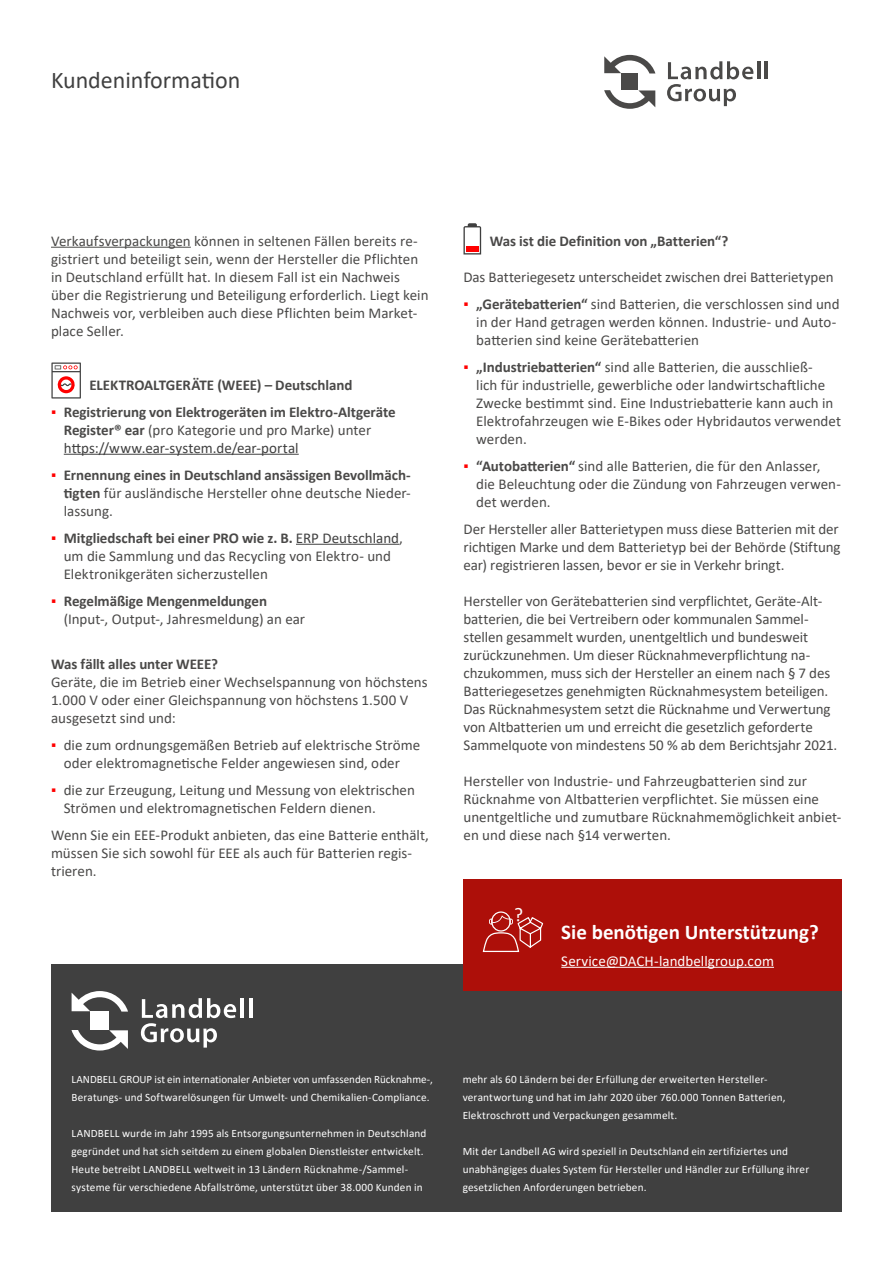
<style>
.page{position:relative;width:893px;height:1263px;background:#fff}
.page>*{position:absolute;margin:0;border:0;box-sizing:border-box;transform-origin:0 0}
.t1{font:24px "Calibri";color:#404040}
.t2{font:700 21px "Calibri";color:#fff}
.t3{font:19.5px "Calibri";color:#fff}
.t4{font:15px/18px "Calibri";color:#4a4948}
.t5{font:700 15px/18px "Calibri";letter-spacing:-.005em;color:#4a4948}
.t6{font:15px "Calibri";letter-spacing:.005em;color:#fff}
.t7{font:11.25px/18px "Calibri";letter-spacing:.01em;color:#fff}
.s1{font-weight:400;color:#f00}
.s2{font-weight:400}
.s3{font-weight:400;color:#404040}
.s4{color:#f00}
.s5{font-weight:700}
.s6{color:#404040}
</style>
<div class="page">
<div style="left:51px;top:964px;width:791px;height:248px;background:#404040"></div>
<svg style="left:71px;top:1030px;width:57px;height:20px"></svg>
<svg style="left:72px;top:991px;width:56px;height:20px"></svg>
<div style="left:91px;top:1012px;width:18px;height:18px;background:#fff"></div>
<hr style="left:240px;top:998px;width:4px;height:20px;background:#fff">
<hr style="left:249px;top:998px;width:3px;height:20px;background:#fff">
<svg style="left:141px;top:998px;width:95px;height:49px"></svg>
<svg style="left:604px;top:90px;width:51px;height:19px"></svg>
<svg style="left:604px;top:55px;width:51px;height:18px"></svg>
<div style="left:621px;top:74px;width:17px;height:16px;background:#4a4948"></div>
<hr style="left:757px;top:61px;width:3px;height:18px;background:#4a4948">
<hr style="left:765px;top:61px;width:3px;height:18px;background:#4a4948">
<svg style="left:667px;top:61px;width:86px;height:45px"></svg>
<hr style="left:51px;top:247px;width:140px;height:1px;background:#4a4948">
<hr style="left:64px;top:454px;width:235px;height:1px;background:#404040">
<hr style="left:296px;top:544px;width:103px;height:1px;background:#404040">
<svg style="left:463px;top:223px;width:18px;height:31px"></svg>
<div style="left:463px;top:879px;width:379px;height:112px;background:#ad0f09"></div>
<hr style="left:561px;top:967px;width:213px;height:1px;background:#fff">
<div style="left:491px;top:911px;width:20px;height:20px;border:1px solid #fff;border-radius:50%"></div>
<svg style="left:482px;top:915px;width:62px;height:38px"></svg>
<svg style="left:51px;top:362px;width:30px;height:36px"></svg>
<h1 class="t1" style="left:51px;top:64px;width:191px">Kundeninformation</h1>
<p class="t4" style="left:51px;top:232px;width:379px">Verkaufsverpackungen können in seltenen Fällen bereits re&shy;gistriert und beteiligt sein, wenn der Hersteller die Pflichten in Deutschland erfüllt hat. In diesem Fall ist ein Nachweis über die Registrierung und Beteiligung erforderlich. Liegt kein Nachweis vor, verbleiben auch diese Pflichten beim Market&shy;place Seller.</p>
<p class="t5" style="left:89px;top:375px;width:265px">ELEKTROALTGERÄTE (WEEE) – Deutschland</p>
<p class="t5" style="left:64px;top:402px;width:334px;text-indent:-13px"><span class="s1">▪</span> Registrierung von Elektrogeräten im Elektro-Altgeräte<br>Register® ear <span class="s2">(pro Kategorie und pro Marke) unter </span><span class="s3">https://www.ear-system.de/ear-portal</span></p>
<p class="t5" style="left:64px;top:465px;width:349px;text-align:justify;text-indent:-13px"><span class="s1">▪</span> Ernennung eines in Deutschland ansässigen Bevollmäch&shy;tigten <span class="s2">für ausländische Hersteller ohne deutsche Nieder&shy;lassung.</span></p>
<p class="t4" style="left:64px;top:529px;width:341px;text-indent:-13px"><span class="s4">▪</span> <span class="s5">Mitgliedschaft bei einer PRO wie z. B.</span> <span class="s6">ERP Deutschland</span>, um die Sammlung und das Recycling von Elektro- und<br>Elektronikgeräten sicherzustellen</p>
<p class="t4" style="left:64px;top:591px;width:243px;text-indent:-13px"><span class="s4">▪</span> <span class="s5">Regelmäßige Mengenmeldungen </span>(Input-, Output-, Jahresmeldung) an ear</p>
<p class="t5" style="left:51px;top:654px;width:169px">Was fällt alles unter WEEE?</p>
<p class="t4" style="left:51px;top:672px;width:378px">Geräte, die im Betrieb einer Wechselspannung von höchstens<br>1.000 V oder einer Gleichspannung von höchstens 1.500 V ausgesetzt sind und:</p>
<p class="t4" style="left:51px;top:735px;width:371px;text-align:center"><span class="s4">▪</span> die zum ordnungsgemäßen Betrieb auf elektrische Ströme oder elektromagnetische Felder angewiesen sind, oder</p>
<p class="t4" style="left:64px;top:781px;width:353px;text-indent:-13px"><span class="s4">▪</span> die zur Erzeugung, Leitung und Messung von elektrischen<br>Strömen und elektromagnetischen Feldern dienen.</p>
<p class="t4" style="left:51px;top:826px;width:379px">Wenn Sie ein EEE-Produkt anbieten, das eine Batterie enthält, müssen Sie sich sowohl für EEE als auch für Batterien regis&shy;trieren.</p>
<p class="t5" style="left:490px;top:231px;width:240px">Was ist die Definition von „Batterien“?</p>
<p class="t4" style="left:463px;top:268px;width:372px">Das Batteriegesetz unterscheidet zwischen drei Batterie typen</p>
<p class="t4" style="left:476px;top:294px;width:365px;text-indent:-13px"><span class="s4">▪</span> <span class="s5">„Gerätebatterien“</span> sind Batterien, die verschlossen sind und in der Hand getragen werden können. Industrie- und Auto&shy;batterien sind keine Gerätebatterien</p>
<p class="t4" style="left:476px;top:357px;width:366px;text-indent:-13px"><span class="s4">▪</span> <span class="s5">„Industriebatterien“</span> sind alle Batterien, die ausschließ-<br>lich für industrielle, gewerbliche oder landwirtschaftliche Zwecke bestimmt sind. Eine Industriebatterie kann auch in Elektrofahrzeugen wie E-Bikes oder Hybridautos verwendet werden.</p>
<p class="t4" style="left:476px;top:456px;width:366px;text-indent:-13px"><span class="s4">▪</span> <span class="s5">“Autobatterien“</span> sind alle Batterien, die für den Anlasser, die Beleuchtung oder die Zündung von Fahrzeugen verwen&shy;det werden.</p>
<p class="t4" style="left:463px;top:520px;width:379px;text-align:justify">Der Hersteller aller Batterietypen muss diese Batterien mit der richtigen Marke und dem Batterietyp bei der Behörde (Stiftung ear) registrieren lassen, bevor er sie in Verkehr bringt.</p>
<p class="t4" style="left:463px;top:592px;width:375px">Hersteller von Gerätebatterien sind verpflichtet, Geräte-Alt&shy;batterien, die bei Vertreibern oder kommunalen Sammel&shy;stellen gesammelt wurden, unentgeltlich und bundesweit zurückzunehmen. Um dieser Rücknahmeverpflichtung na&shy;chzukommen, muss sich der Hersteller an einem nach § 7 des Batteriegesetzes genehmigten Rücknahmesystem beteiligen.<br>Das Rücknahmesystem setzt die Rücknahme und Verwertung von Altbatterien um und erreicht die gesetzlich geforderte Sammelquote von mindestens 50 % ab dem Berichtsjahr 2021.</p>
<p class="t4" style="left:463px;top:772px;width:379px">Hersteller von Industrie- und Fahrzeugbatterien sind zur Rücknahme von Altbatterien verpflichtet. Sie müssen eine unentgeltliche und zumutbare Rücknahmemöglichkeit anbiet&shy;en und diese nach §14 verwerten.</p>
<h3 class="t3" style="left:514px;top:905px;width:11px">?</h3>
<h2 class="t2" style="left:561px;top:917px;width:259px">Sie benötigen Unterstützung?</h2>
<p class="t6" style="left:561px;top:954px;width:214px">Service@DACH-landbellgroup.com</p>
<p class="t7" style="left:71px;top:1070px;width:363px">LANDBELL GROUP ist ein internationaler Anbieter von umfassenden Rücknahme-,<br>Beratungs- und Softwarelösungen für Umwelt- und Chemikalien-Compliance.</p>
<p class="t7" style="left:71px;top:1124px;width:357px">LANDBELL wurde im Jahr 1995 als Entsorgungsunternehmen in Deutschland gegründet und hat sich seitdem zu einem globalen Dienstleister entwickelt.<br>Heute betreibt LANDBELL weltweit in 13 Ländern Rücknahme-/Sammel&shy;systeme für verschiedene Abfallströme, unterstützt über 38.000 Kunden in</p>
<p class="t7" style="left:463px;top:1070px;width:324px">mehr als 60 Ländern bei der Erfüllung der erweiterten Hersteller - verantwortung und hat im Jahr 2020 über 760.000 Tonnen Batterien,<br>Elektroschrott und Verpackungen gesammelt.</p>
<p class="t7" style="left:463px;top:1142px;width:348px">Mit der Landbell AG wird speziell in Deutschland ein zertifiziertes und unabhängiges duales System für Hersteller und Händler zur Erfüllung ihrer gesetzlichen Anforderungen betrieben.</p>
</div>
